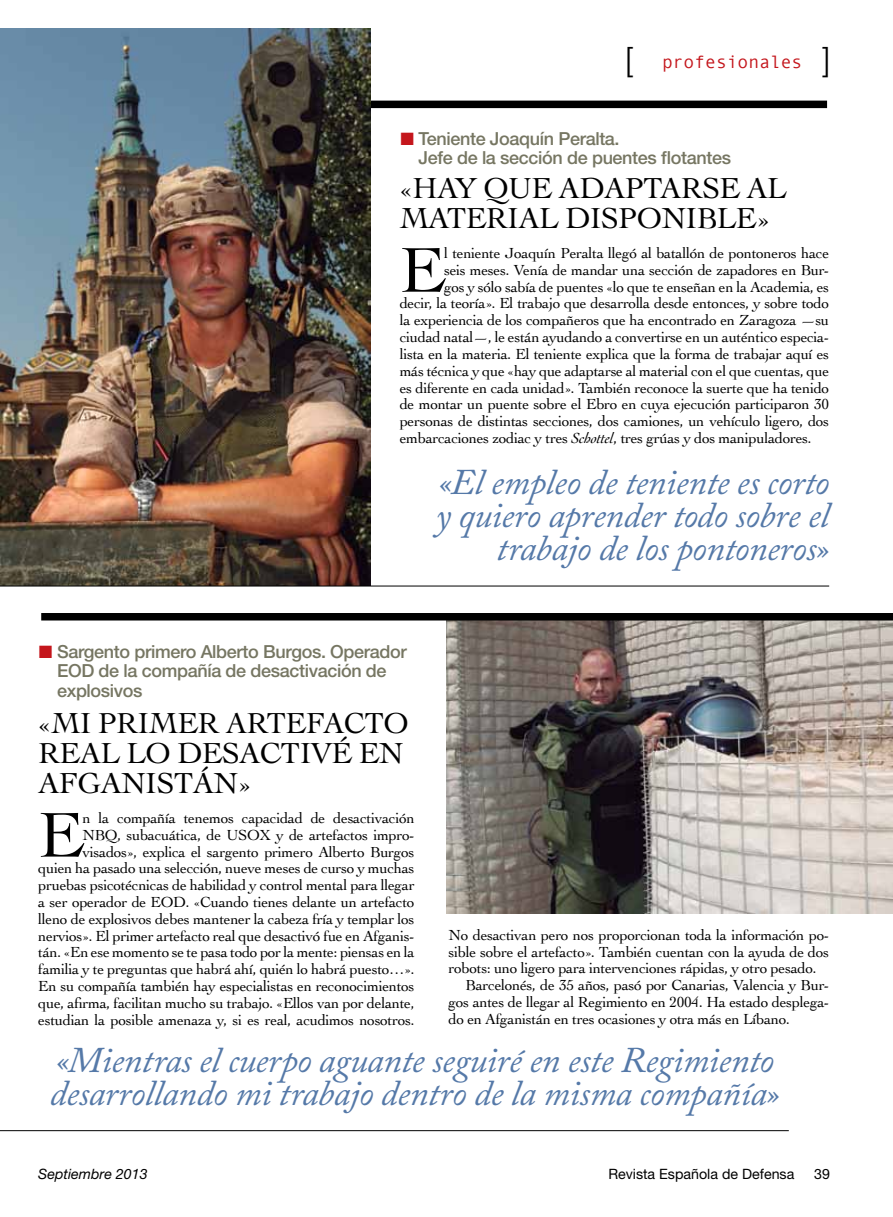
<style>
.page{position:relative;width:893px;height:1217px;background:#fff}
.page>*{position:absolute;margin:0;border:0;box-sizing:border-box;transform-origin:0 0}
.t1{font:66.75px "Cochin";color:#000}
.t2{font:italic 36px/33px "Adobe Caslon Pro";letter-spacing:-.01em;color:#5579a8;text-align:right}
.t3{font:300 33px "Helvetica Neue";color:#000}
.t4{font:30.3px/30px "Cochin";letter-spacing:-.02em;color:#000}
.t5{font:500 18px/19.5px "Helvetica Neue";letter-spacing:-.02em;color:#767662}
.t6{font:18px "Monotypecom";color:#c4161c}
.t7{font:15.3px/16.8px "Cochin";letter-spacing:-.02em;color:#000;text-align:right}
.t8{font:14.25px "Helvetica Neue";color:#000}
.t9{font:italic 14.25px "Helvetica Neue";color:#000}
.s1{font-family:"Helvetica Neue";font-weight:300;font-size:33px;color:#000}
.s2{font-family:"European Pi Three";font-weight:400;color:#c4161c}
.s3{font-style:italic}
</style>
<div class="page">
<div style="left:41px;top:101px;width:786px;height:7px;background:#000"></div>
<img style="left:0;top:29px;width:371px;height:556px">
<img style="left:446px;top:620px;width:447px;height:292px">
<hr style="left:0;top:585px;width:829px;height:1px;background:#000">
<hr style="left:0;top:1129px;width:789px;height:1px;background:#000">
<div style="left:41px;top:613px;width:852px;height:7px;background:#000"></div>
<h3 class="t3" style="left:625px;top:39px;width:9px">[</h3>
<p class="t6" style="left:662px;top:52px;width:170px">profesionales <span class="s1">]</span></p>
<p class="t5" style="left:418px;top:128px;width:314px;text-indent:-19px"><span class="s2">L</span> Teniente Joaquín Peralta.<br>Jefe de la sección de puentes flotantes</p>
<h3 class="t4" style="left:400px;top:172px;width:389px">«Hay que adaptarse al material disponible»</h3>
<h1 class="t1" style="left:400px;top:225px;width:47px">e</h1>
<p class="t7" style="left:444px;top:244px;width:387px">l teniente Joaquín peralta llegó al batallón de pontoneros hace</p>
<p class="t7" style="left:444px;top:261px;width:387px">seis meses. Venía de mandar una sección de zapadores en bur-</p>
<p class="t7" style="left:444px;top:277px;width:387px">gos y sólo sabía de puentes «lo que te enseñan en la academia, es</p>
<p class="t7" style="left:400px;top:294px;width:431px">decir, la teoría». el trabajo que desarrolla desde entonces, y sobre todo</p>
<p class="t7" style="left:400px;top:311px;width:431px">la experiencia de los compañeros que ha encontrado en Zaragoza —su</p>
<p class="t7" style="left:400px;top:328px;width:431px">ciudad natal—, le están ayudando a convertirse en un auténtico especia-</p>
<p class="t7" style="left:400px;top:345px;width:431px">lista en la materia. el teniente explica que la forma de trabajar aquí es</p>
<p class="t7" style="left:400px;top:361px;width:431px">más técnica y que «hay que adaptarse al material con el que cuentas, que</p>
<p class="t7" style="left:400px;top:378px;width:431px">es diferente en cada unidad». también reconoce la suerte que ha tenido</p>
<p class="t7" style="left:400px;top:395px;width:431px">de montar un puente sobre el ebro en cuya ejecución participaron 30</p>
<p class="t7" style="left:400px;top:412px;width:431px">personas de distintas secciones, dos camiones, un vehículo ligero, dos</p>
<p class="t7" style="left:400px;top:429px;width:413px">embarcaciones zodiac y tres <span class="s3">Schottel</span>, tres grúas y dos manipuladores.</p>
<h2 class="t2" style="left:436px;top:465px;width:394px">«El empleo de teniente es corto y quiero aprender todo sobre el trabajo de los pontoneros»</h2>
<p class="t5" style="left:57px;top:641px;width:351px;text-indent:-19px"><span class="s2">L</span> Sargento primero Alberto Burgos. Operador<br>EOD de la compañía de desactivación de explosivos</p>
<h3 class="t4" style="left:38px;top:707px;width:372px">«mi primer artefacto real lo desactiVé en afganistán»</h3>
<h1 class="t1" style="left:38px;top:789px;width:47px">e</h1>
<p class="t7" style="left:38px;top:808px;width:378px">n la compañía tenemos capacidad de desactivación<br>nbq, subacuática, de usoX y de artefactos impro&shy;visados», explica el sargento primero alberto burgos<br>quien ha pasado una selección, nueve meses de curso y muchas pruebas psicotécnicas de habilidad y control mental para llegar a ser operador de eod. «cuando tienes delante un artefacto lleno de explosivos debes mantener la cabeza fría y templar los nervios». el primer artefacto real que desactivó fue en afganis&shy;tán. «en ese momento se te pasa todo por la mente: piensas en la familia y te preguntas que habrá ahí, quién lo habrá puesto…». en su compañía también hay especialistas en reconocimientos que, afirma, facilitan mucho su trabajo. «Ellos van por delante, estudian la posible amenaza y, si es real, acudimos nosotros.</p>
<p class="t7" style="left:449px;top:925px;width:382px">no desactivan pero nos proporcionan toda la información po-</p>
<p class="t7" style="left:449px;top:942px;width:382px">sible sobre el artefacto». también cuentan con la ayuda de dos</p>
<p class="t7" style="left:449px;top:959px;width:369px">robots: uno ligero para intervenciones rápidas, y otro pesado.</p>
<p class="t7" style="left:466px;top:975px;width:365px">barcelonés, de 35 años, pasó por canarias, Valencia y bur-</p>
<p class="t7" style="left:449px;top:992px;width:382px">gos antes de llegar al regimiento en 2004. Ha estado desplega-</p>
<p class="t7" style="left:449px;top:1009px;width:343px">do en afganistán en tres ocasiones y otra más en líbano.</p>
<h2 class="t2" style="left:50px;top:1042px;width:731px;text-align:left">«Mientras el cuerpo aguante seguiré en este Regimiento desarrollando mi trabajo dentro de la misma compañía»</h2>
<p class="t9" style="left:38px;top:1165px;width:111px">Septiembre 2013</p>
<p class="t8" style="left:603px;top:1164px;width:188px">Revista Española de Defensa</p>
<p class="t8" style="left:608px;top:1165px;width:188px">Revista Española de Defensa</p>
<p class="t8" style="left:814px;top:1165px;width:17px">39</p>
</div>
